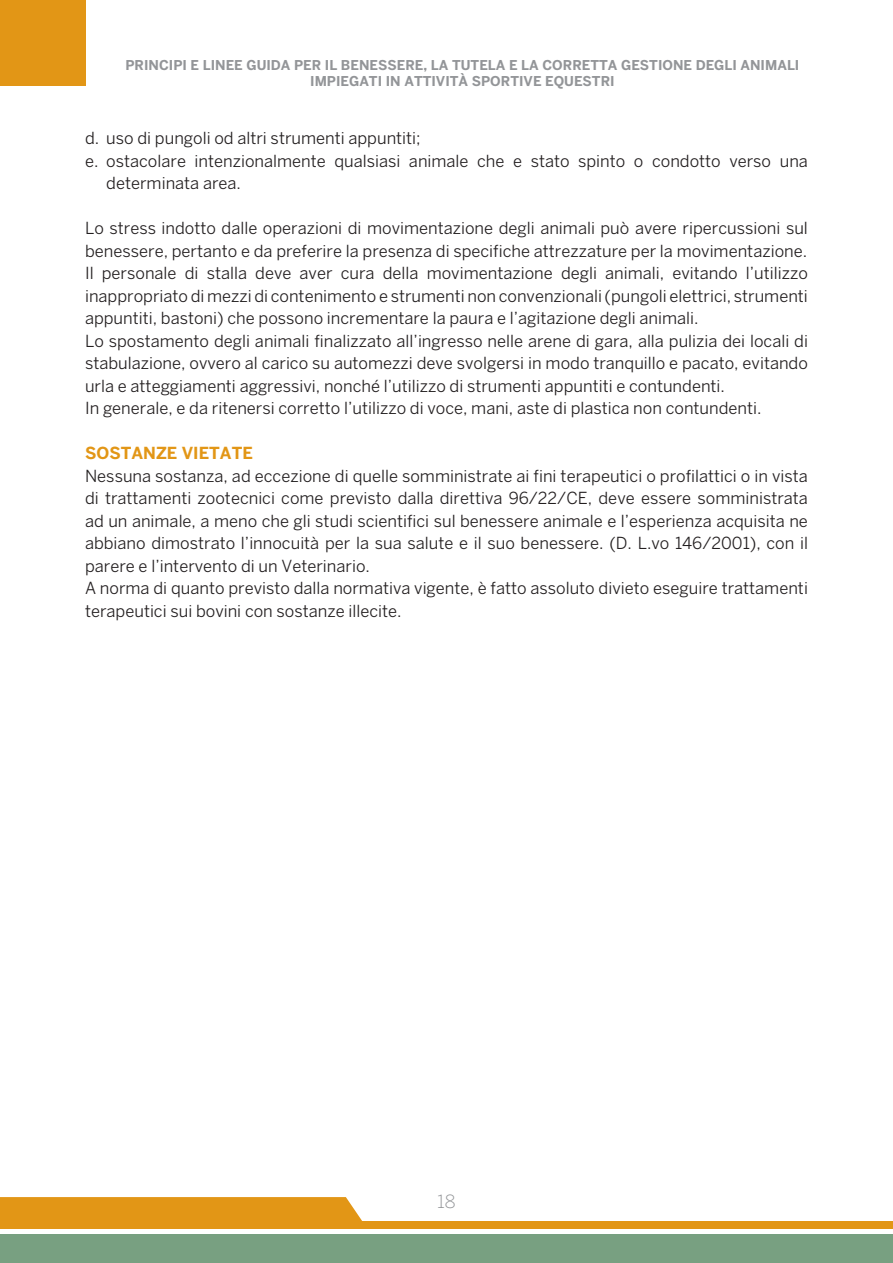
<style>
.page{position:relative;width:893px;height:1263px;background:#fff}
.page>*{position:absolute;margin:0;border:0;box-sizing:border-box;transform-origin:0 0}
.t1{font:300 18px "Benton Sans";color:#939598}
.t2{font:16.5px/22.5px "Benton Sans";color:#231f20}
.t3{font:700 16.5px "Benton Sans";color:#e29616}
.t4{font:700 13.5px/16.2px "Benton Sans";color:#939598;text-align:center}
</style>
<div class="page">
<div style="left:0;top:0;width:86px;height:86px;background:#e29616"></div>
<div style="left:0;top:1234px;width:893px;height:29px;background:#78a081"></div>
<div style="left:0;top:1221px;width:893px;height:7px;background:#e29616"></div>
<div style="left:0;top:1197px;width:362px;height:24px;background:#e29616"></div>
<p class="t4" style="left:126px;top:56px;width:675px">PRINCIPI E LINEE GUIDA PER IL BENESSERE, LA TUTELA E LA CORRETTA GESTIONE DEGLI ANIMALI<br>IMPIEGATI IN ATTIVITÀ SPORTIVE EQUESTRI</p>
<p class="t2" style="left:85px;top:127px;width:337px">d. uso di pungoli od altri strumenti appuntiti;</p>
<p class="t2" style="left:85px;top:149px;width:724px">e. ostacolare intenzionalmente qualsiasi animale che e stato spinto o condotto verso una</p>
<p class="t2" style="left:106px;top:172px;width:136px">determinata area.</p>
<p class="t2" style="left:85px;top:217px;width:724px">Lo stress indotto dalle operazioni di movimentazione degli animali può avere ripercussioni sul benessere, pertanto e da preferire la presenza di specifiche attrezzature per la movimentazione.<br>Il personale di stalla deve aver cura della movimentazione degli animali, evitando l’utilizzo inappropriato di mezzi di contenimento e strumenti non convenzionali (pungoli elettrici, strumenti appuntiti, bastoni) che possono incrementare la paura e l’agitazione degli animali.<br>Lo spostamento degli animali finalizzato all’ingresso nelle arene di gara, alla pulizia dei locali di stabulazione, ovvero al carico su automezzi deve svolgersi in modo tranquillo e pacato, evitando urla e atteggiamenti aggressivi, nonché l’utilizzo di strumenti appuntiti e contundenti.<br>In generale, e da ritenersi corretto l’utilizzo di voce, mani, aste di plastica non contundenti.</p>
<p class="t3" style="left:85px;top:443px;width:169px">SOSTANZE VIETATE</p>
<p class="t2" style="left:85px;top:464px;width:724px">Nessuna sostanza, ad eccezione di quelle somministrate ai fini terapeutici o profilattici o in vista di trattamenti zootecnici come previsto dalla direttiva 96/22/CE, deve essere somministrata ad un animale, a meno che gli studi scientifici sul benessere animale e l’esperienza acquisita ne abbiano dimostrato l’innocuità per la sua salute e il suo benessere. (D. L.vo 146/2001), con il parere e l’intervento di un Veterinario.<br>A norma di quanto previsto dalla normativa vigente, è fatto assoluto divieto eseguire trattamenti terapeutici sui bovini con sostanze illecite.</p>
<p class="t1" style="left:437px;top:1190px;width:20px">18</p>
</div>
